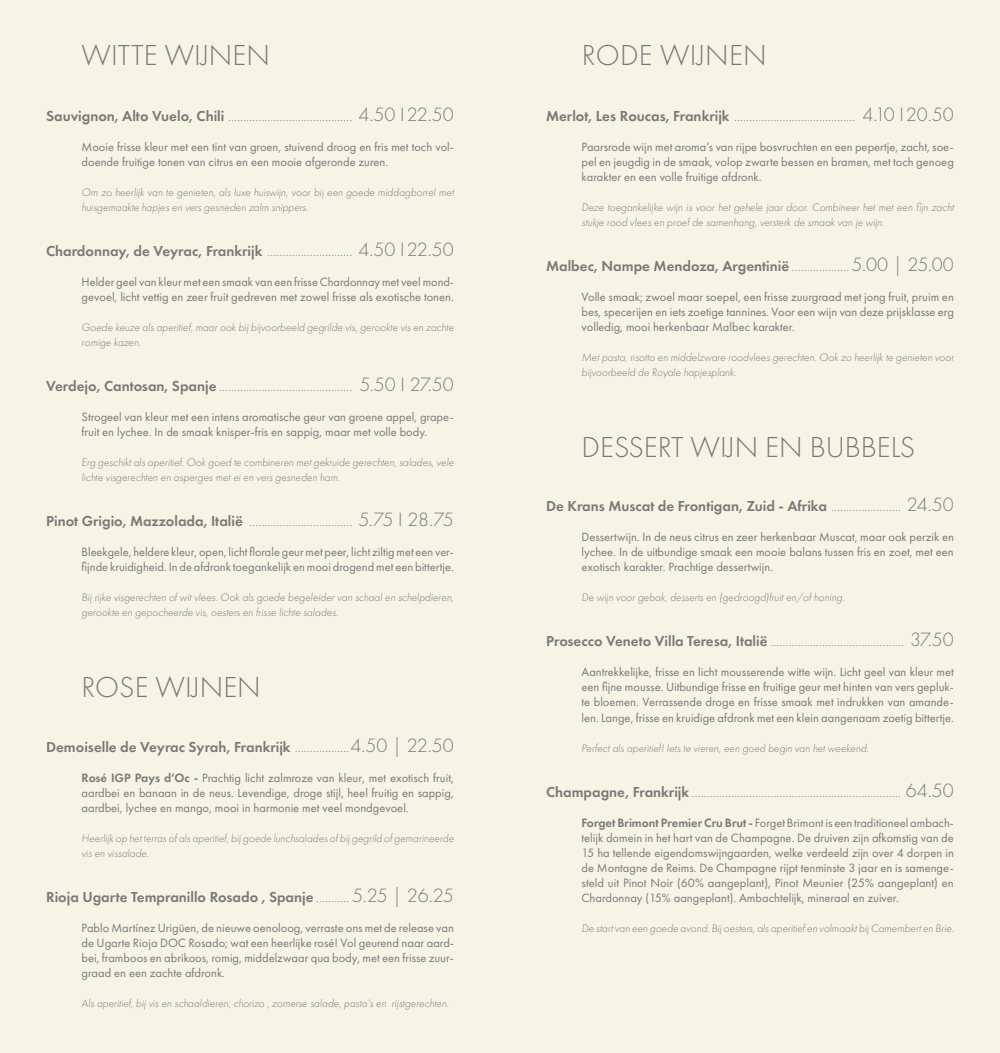
<style>
.page{position:relative;width:1000px;height:1053px;background:#fff}
.page>*{position:absolute;margin:0;border:0;box-sizing:border-box;transform-origin:0 0}
.t1{font:300 30px "Futura PT";color:#797979}
.t2{font:300 15px "Futura PT";color:#797979}
.t3{font:600 15px "Futura PT";color:#797979}
.t4{font:12.5px/15px "Futura PT";color:#797979;text-align:justify}
.t5{font:italic 300 11.25px/15px "Futura PT";color:#797979}
.s1{font-weight:600}
.s2{font-size:20px}
.s3{font-weight:300}
.s4{font-weight:300;font-size:20px}
</style>
<div class="page">
<div style="left:0;top:0;width:999px;height:1052px;background:#f7f4e6"></div>
<h1 class="t1" style="left:81px;top:38px;width:190px">WITTE WIJNEN</h1>
<p class="t2" style="left:46px;top:108px;width:409px"><span class="s1">Sauvignon, Alto Vuelo, Chili</span> ......................................... <span class="s2">4.50 I 22.50</span></p>
<p class="t4" style="left:81px;top:139px;width:374px">Mooie frisse kleur met een tint van groen, stuivend droog en fris met toch vol&shy;doende fruitige tonen van citrus en een mooie afgeronde zuren.</p>
<p class="t5" style="left:81px;top:185px;width:374px">Om zo heerlijk van te genieten, als luxe huiswijn, voor bij een goede middagborrel met huisgemaakte hapjes en vers gesneden zalm snippers.</p>
<p class="t3" style="left:46px;top:242px;width:409px">Chardonnay, de Veyrac, Frankrijk <span class="s3">............................</span> <span class="s4">4.50 I 22.50</span></p>
<p class="t4" style="left:81px;top:274px;width:374px">Helder geel van kleur met een smaak van een frisse Chardonnay met veel mond&shy;gevoel, licht vettig en zeer fruit gedreven met zowel frisse als exotische tonen.</p>
<p class="t5" style="left:81px;top:320px;width:374px">Goede keuze als aperitief, maar ook bij bijvoorbeeld gegrilde vis, gerookte vis en zachte romige kazen.</p>
<p class="t2" style="left:46px;top:378px;width:409px"><span class="s1">Verdejo, Cantosan, Spanje</span> ............................................ <span class="s2">5.50 I 27.50</span></p>
<p class="t4" style="left:81px;top:409px;width:374px">Strogeel van kleur met een intens aromatische geur van groene appel, grape&shy;fruit en lychee. In de smaak knisper-fris en sappig, maar met volle body.</p>
<p class="t5" style="left:81px;top:455px;width:374px">Erg geschikt als aperitief. Ook goed te combineren met gekruide gerechten, salades, vele lichte visgerechten en asperges met ei en vers gesneden ham.</p>
<p class="t2" style="left:46px;top:513px;width:409px"><span class="s1">Pinot Grigio, Mazzolada, Italië</span> .................................. <span class="s2">5.75 I 28.75</span></p>
<p class="t4" style="left:81px;top:544px;width:374px">Bleekgele, heldere kleur, open, licht florale geur met peer, licht ziltig met een ver&shy;fijnde kruidigheid. In de afdronk toegankelijk en mooi drogend met een bittertje.</p>
<p class="t5" style="left:81px;top:590px;width:374px">Bij rijke visgerechten of wit vlees. Ook als goede begeleider van schaal en schelpdieren, gerookte en gepocheerde vis, oesters en frisse lichte salades.</p>
<h1 class="t1" style="left:81px;top:670px;width:181px">ROSE WIJNEN</h1>
<p class="t3" style="left:46px;top:737px;width:409px">Demoiselle de Veyrac Syrah, Frankrijk <span class="s3">..................</span><span class="s4">4.50 | 22.50</span></p>
<p class="t4" style="left:81px;top:769px;width:374px"><span class="s1">Rosé IGP Pays d’Oc -</span> Prachtig licht zalmroze van kleur, met exotisch fruit, aardbei en banaan in de neus. Levendige, droge stijl, heel fruitig en sappig, aardbei, lychee en mango, mooi in harmonie met veel mondgevoel.</p>
<p class="t5" style="left:81px;top:830px;width:374px">Heerlijk op het terras of als aperitief, bij goede lunchsalades of bij gegrild of gemarineerde vis en vissalade.</p>
<p class="t3" style="left:46px;top:887px;width:409px">Rioja Ugarte Tempranillo Rosado , Spanje <span class="s3">...........</span> <span class="s4">5.25 | 26.25</span></p>
<p class="t4" style="left:81px;top:919px;width:374px">Pablo Martínez Urigüen, de nieuwe oenoloog, verraste ons met de release van de Ugarte Rioja DOC Rosado; wat een heerlijke rosé! Vol geurend naar aard&shy;bei, framboos en abrikoos, romig, middelzwaar qua body, met een frisse zuur&shy;graad en een zachte afdronk.</p>
<p class="t5" style="left:81px;top:995px;width:369px">Als aperitief, bij vis en schaaldieren, chorizo , zomerse salade, pasta’s en rijstgerechten.</p>
<h1 class="t1" style="left:581px;top:38px;width:186px">RODE WIJNEN</h1>
<p class="t2" style="left:546px;top:108px;width:409px"><span class="s1">Merlot, Les Roucas, Frankrijk</span> ........................................ <span class="s2">4.10 I 20.50</span></p>
<p class="t4" style="left:581px;top:139px;width:374px">Paarsrode wijn met aroma’s van rijpe bosvruchten en een pepertje, zacht, soe&shy;pel en jeugdig in de smaak, volop zwarte bessen en bramen, met toch genoeg karakter en een volle fruitige afdronk.</p>
<p class="t5" style="left:581px;top:200px;width:374px">Deze toegankelijke wijn is voor het gehele jaar door. Combineer het met een fijn zacht stukje rood vlees en proef de samenhang, versterk de smaak van je wijn.</p>
<p class="t3" style="left:546px;top:257px;width:409px">Malbec, Nampe Mendoza, Argentinië <span class="s3">...................</span><span class="s4">5.00 | 25.00</span></p>
<p class="t4" style="left:581px;top:289px;width:374px">Volle smaak; zwoel maar soepel, een frisse zuurgraad met jong fruit, pruim en bes, specerijen en iets zoetige tannines. Voor een wijn van deze prijsklasse erg volledig, mooi herkenbaar Malbec karakter.</p>
<p class="t5" style="left:581px;top:350px;width:374px">Met pasta, risotto en middelzware roodvlees gerechten. Ook zo heerlijk te genieten voor bijvoorbeeld de Royale hapjesplank.</p>
<h1 class="t1" style="left:581px;top:430px;width:335px">DESSERT WIJN EN BUBBELS</h1>
<p class="t3" style="left:546px;top:497px;width:409px">De Krans Muscat de Frontigan, Zuid - Afrika <span class="s3">.......................</span> <span class="s4">24.50</span></p>
<p class="t4" style="left:581px;top:529px;width:374px">Dessertwijn. In de neus citrus en zeer herkenbaar Muscat, maar ook perzik en lychee. In de uitbundige smaak een mooie balans tussen fris en zoet, met een exotisch karakter. Prachtige dessertwijn.</p>
<p class="t5" style="left:581px;top:590px;width:264px">De wijn voor gebak, desserts en (gedroogd)fruit en/of honing.</p>
<p class="t2" style="left:546px;top:633px;width:409px"><span class="s1">Prosecco Veneto Villa Teresa, Italië</span> ............................................ <span class="s2">37.50</span></p>
<p class="t4" style="left:581px;top:664px;width:374px">Aantrekkelijke, frisse en licht mousserende witte wijn. Licht geel van kleur met een fijne mousse. Uitbundige frisse en fruitige geur met hinten van vers gepluk&shy;te bloemen. Verrassende droge en frisse smaak met indrukken van amande&shy;len. Lange, frisse en kruidige afdronk met een klein aangenaam zoetig bittertje.</p>
<p class="t5" style="left:581px;top:740px;width:289px">Perfect als aperitief! Iets te vieren, een goed begin van het weekend.</p>
<p class="t2" style="left:546px;top:783px;width:409px"><span class="s1">Champagne, Frankrijk</span> ..................................................................... <span class="s2">64.50</span></p>
<p class="t4" style="left:581px;top:814px;width:374px"><span class="s1">Forget Brimont Premier Cru Brut -</span> Forget Brimont is een traditioneel ambach&shy;telijk domein in het hart van de Champagne. De druiven zijn afkomstig van de 15 ha tellende eigendomswijngaarden, welke verdeeld zijn over 4 dorpen in de Montagne de Reims. De Champagne rijpt tenminste 3 jaar en is samenge&shy;steld uit Pinot Noir (60% aangeplant), Pinot Meunier (25% aangeplant) en Chardonnay (15% aangeplant). Ambachtelijk, mineraal en zuiver.</p>
<p class="t5" style="left:581px;top:920px;width:374px">De start van een goede avond. Bij oesters, als aperitief en volmaakt bij Camembert en Brie.</p>
</div>
